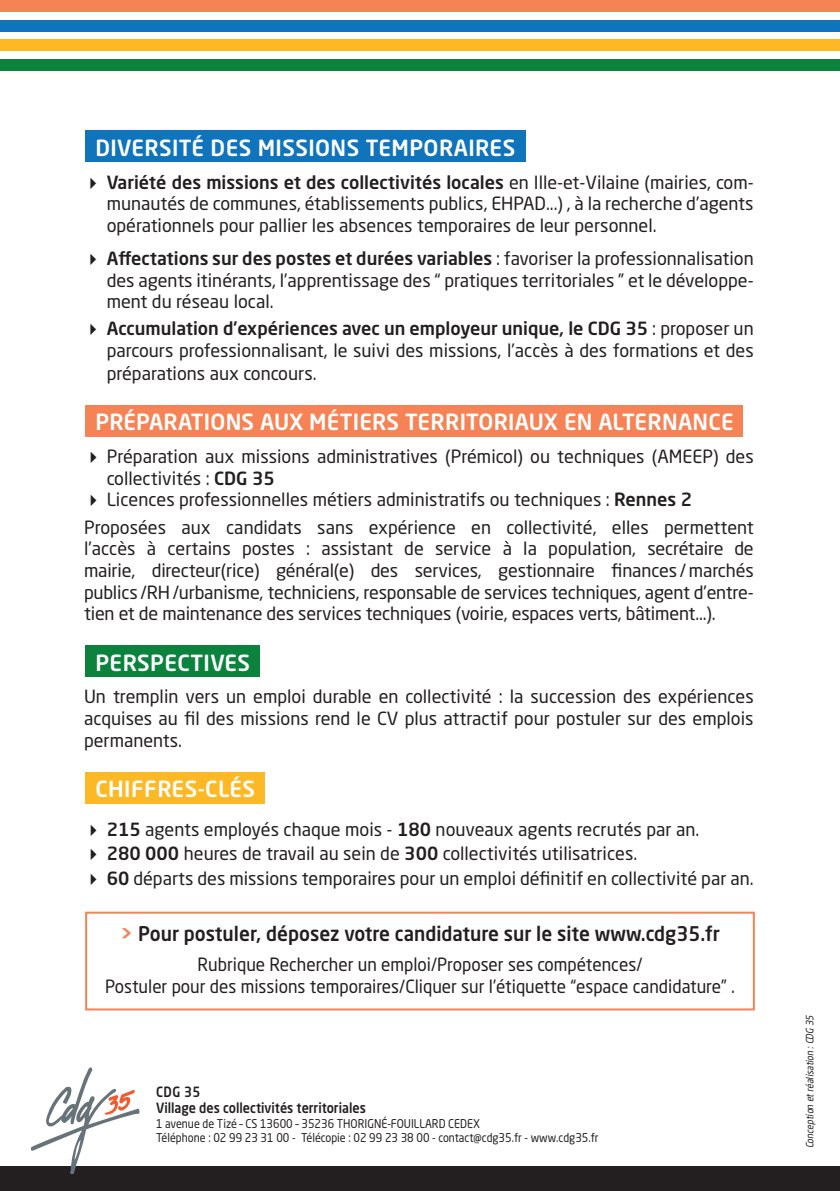
<style>
.page{position:relative;width:840px;height:1191px;background:#fff}
.page>*{position:absolute;margin:0;border:0;box-sizing:border-box;transform-origin:0 0}
.Titre_2{font:500 22px "Neo Sans Std";letter-spacing:.01em;color:#fff}
.t1{font:500 20px "Neo Sans Std";color:#231f20;scale:.95 1}
.Texte_retrait{font:18px/21.6px "Neo Sans Std";color:#231f20;text-align:justify}
.Texte_retrait-2{font:18px/21.6px "Neo Sans Std";color:#231f20;text-align:center;scale:.95 1}
.Titre_2-2{font:500 14px "Neo Sans Std";color:#231f20;scale:.9 1}
.Schéma{font:12px "Neo Sans Std";color:#231f20;scale:.9 1}
.Schéma-2{font:italic 10px "Neo Sans Std";color:#231f20;scale:.9 1}
.s1{font-weight:500}
.s2{font-weight:700;color:#f58355}
</style>
<div class="page">
<div style="left:85px;top:772px;width:179px;height:32px;background:#fcb825"></div>
<div style="left:85px;top:645px;width:174px;height:32px;background:#0b833d"></div>
<div style="left:85px;top:405px;width:657px;height:32px;background:#f58355"></div>
<div style="left:85px;top:130px;width:440px;height:32px;background:#1074bc"></div>
<div style="left:0;top:1166px;width:839px;height:25px;background:#231f20"></div>
<div style="left:0;top:60px;width:839px;height:11px;background:#0b833d"></div>
<div style="left:0;top:40px;width:839px;height:11px;background:#fcb825"></div>
<div style="left:0;top:20px;width:839px;height:11px;background:#1074bc"></div>
<div style="left:0;top:0;width:839px;height:11px;background:#f58355"></div>
<div style="left:85px;top:911px;width:669px;height:99px;border:2px solid #f58355"></div>
<svg style="left:31px;top:1067px;width:108px;height:107px"></svg>
<p class="Titre_2" style="left:95px;top:134px;width:421px">DIVERSITÉ DES MISSIONS TEMPORAIRES</p>
<p class="Texte_retrait" style="left:107px;top:171px;width:648px;text-indent:-23px">✔ <span class="s1">Variété des missions et des collectivités locales</span> en Ille-et-Vilaine (mairies, com&shy;munautés de communes, établissements publics, EHPAD...) , à la recherche d’agents opérationnels pour pallier les absences temporaires de leur personnel.</p>
<p class="Texte_retrait" style="left:107px;top:247px;width:648px;text-indent:-23px">✔ <span class="s1">Affectations sur des postes et durées variables</span> : favoriser la professionnalisation des agents itinérants, l’apprentissage des “ pratiques territoriales ” et le développe&shy;ment du réseau local.</p>
<p class="Texte_retrait" style="left:107px;top:317px;width:648px;line-height:22.2px;text-indent:-23px">✔ <span class="s1">Accumulation d’expériences avec un employeur unique, le CDG 35</span> : proposer un parcours professionnalisant, le suivi des missions, l’accès à des formations et des préparations aux concours.</p>
<p class="Titre_2" style="left:95px;top:408px;width:639px">PRÉPARATIONS AUX MÉTIERS TERRITORIAUX EN ALTERNANCE</p>
<p class="Texte_retrait" style="left:107px;top:445px;width:648px;text-indent:-23px">✔ Préparation aux missions administratives (Prémicol) ou techniques (AMEEP) des collectivités : <span class="s1">CDG 35</span></p>
<p class="Texte_retrait" style="left:84px;top:489px;width:609px">✔ Licences professionnelles métiers administratifs ou techniques : <span class="s1">Rennes 2</span></p>
<p class="Texte_retrait" style="left:84px;top:516px;width:671px">Proposées aux candidats sans expérience en collectivité, elles permettent l’accès à certains postes : assistant de service à la population, secrétaire de mairie, directeur(rice) général(e) des services, gestionnaire finances / marchés publics /RH /urbanisme, techniciens, responsable de services techniques, agent d’entre&shy;tien et de maintenance des services techniques (voirie, espaces verts, bâtiment...).</p>
<p class="Titre_2" style="left:95px;top:648px;width:156px">PERSPECTIVES</p>
<p class="Texte_retrait" style="left:84px;top:686px;width:671px">Un tremplin vers un emploi durable en collectivité : la succession des expériences acquises au fil des missions rend le CV plus attractif pour postuler sur des emplois permanents.</p>
<p class="Titre_2" style="left:95px;top:775px;width:161px">CHIFFRES-CLÉS</p>
<p class="Texte_retrait" style="left:84px;top:818px;width:616px">✔ <span class="s1">215</span> agents employés chaque mois - <span class="s1">180</span> nouveaux agents recrutés par an.</p>
<p class="Texte_retrait" style="left:84px;top:842px;width:554px">✔ <span class="s1">280 000</span> heures de travail au sein de <span class="s1">300</span> collectivités utilisatrices.</p>
<p class="Texte_retrait" style="left:84px;top:867px;width:671px">✔ <span class="s1">60</span> départs des missions temporaires pour un emploi définitif en collectivité par an.</p>
<p class="t1" style="left:120px;top:921px;width:632px"><span class="s2">&gt;</span> Pour postuler, déposez votre candidature sur le site www.cdg35.fr</p>
<p class="Texte_retrait-2" style="left:105px;top:953px;width:664px">Rubrique Rechercher un emploi/Proposer ses compétences/<br>Postuler pour des missions temporaires/Cliquer sur l’étiquette “espace candidature” .</p>
<p class="Titre_2-2" style="left:156px;top:1082px;width:51px">CDG 35</p>
<p class="Titre_2-2" style="left:156px;top:1099px;width:234px">Village des collectivités territoriales</p>
<p class="Schéma" style="left:156px;top:1116px;width:361px">1 avenue de Tizé – CS 13600 – 35236 THORIGNÉ-FOUILLARD CEDEX</p>
<p class="Schéma" style="left:156px;top:1130px;width:493px">Téléphone : 02 99 23 31 00 - Télécopie : 02 99 23 38 00 - contact@cdg35.fr - www.cdg35.fr</p>
<p class="Schéma-2" style="left:803px;top:1148px;width:152px;rotate:-90deg">Conception etréalisation :CDG 35</p>
</div>
